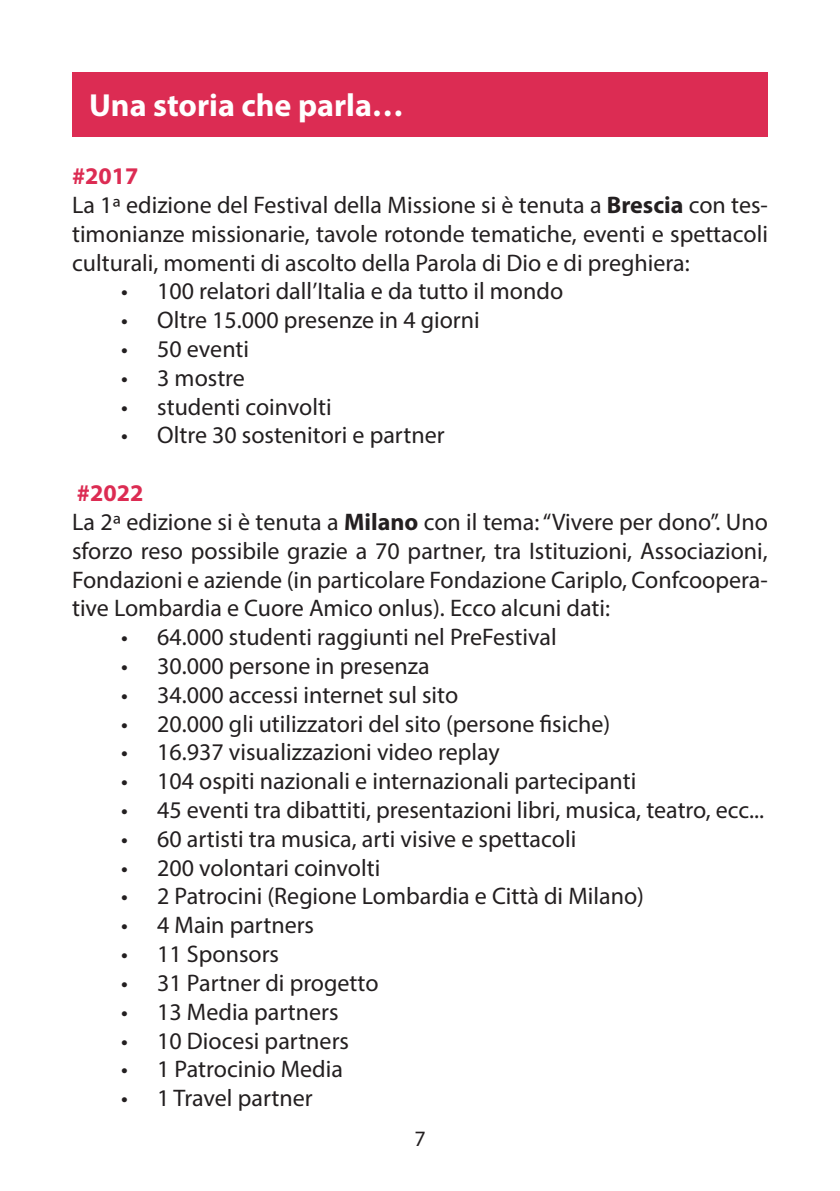
<style>
.page{position:relative;width:840px;height:1191px;background:#fff}
.page>*{position:absolute;margin:0;border:0;box-sizing:border-box;transform-origin:0 0}
.t1{font:700 32px "Myriad Pro";color:#fff}
.t2{font:24px/28.8px "Myriad Pro";color:#231f20}
.t3{font:22px "Myriad Pro";color:#231f20}
.s1{font-weight:700;color:#dc2c53}
.s2{font-weight:700}
</style>
<div class="page">
<div style="left:72px;top:72px;width:695px;height:64px;background:#dc2c53"></div>
<h1 class="t1" style="left:89px;top:84px;width:316px">Una storia che parla…</h1>
<p class="t2" style="left:72px;top:161px;width:697px"><span class="s1">#2017<br></span>La 1ª edizione del Festival della Missione si è tenuta a <span class="s2">Brescia</span> con tes&shy;timonianze missionarie, tavole rotonde tematiche, eventi e spettacoli culturali, momenti di ascolto della Parola di Dio e di preghiera:</p>
<p class="t2" style="left:121px;top:276px;width:443px">• 100 relatori dall’Italia e da tutto il mondo</p>
<p class="t2" style="left:121px;top:305px;width:360px">• Oltre 15.000 presenze in 4 giorni</p>
<p class="t2" style="left:121px;top:334px;width:129px">• 50 eventi</p>
<p class="t2" style="left:121px;top:363px;width:125px">• 3 mostre</p>
<p class="t2" style="left:121px;top:392px;width:212px">• studenti coinvolti</p>
<p class="t2" style="left:121px;top:420px;width:325px">• Oltre 30 sostenitori e partner</p>
<p class="t2" style="left:72px;top:478px;width:697px"><span class="s1">#2022<br></span>La 2ª edizione si è tenuta a <span class="s2">Milano</span> con il tema: “Vivere per dono”. Uno sforzo reso possibile grazie a 70 partner, tra Istituzioni, Associazioni, Fondazioni e aziende (in particolare Fondazione Cariplo, Confcoopera&shy;tive Lombardia e Cuore Amico onlus). Ecco alcuni dati:</p>
<p class="t2" style="left:121px;top:622px;width:437px">• 64.000 studenti raggiunti nel PreFestival</p>
<p class="t2" style="left:121px;top:651px;width:310px">• 30.000 persone in presenza</p>
<p class="t2" style="left:121px;top:680px;width:338px">• 34.000 accessi internet sul sito</p>
<p class="t2" style="left:121px;top:708px;width:490px">• 20.000 gli utilizzatori del sito (persone fisiche)</p>
<p class="t2" style="left:121px;top:737px;width:380px">• 16.937 visualizzazioni video replay</p>
<p class="t2" style="left:121px;top:766px;width:516px">• 104 ospiti nazionali e internazionali partecipanti</p>
<p class="t2" style="left:121px;top:795px;width:644px">• 45 eventi tra dibattiti, presentazioni libri, musica, teatro, ecc...</p>
<p class="t2" style="left:121px;top:824px;width:456px">• 60 artisti tra musica, arti visive e spettacoli</p>
<p class="t2" style="left:121px;top:852px;width:260px">• 200 volontari coinvolti</p>
<p class="t2" style="left:121px;top:881px;width:524px">• 2 Patrocini (Regione Lombardia e Città di Milano)</p>
<p class="t2" style="left:121px;top:910px;width:194px">• 4 Main partners</p>
<p class="t2" style="left:121px;top:939px;width:159px">• 11 Sponsors</p>
<p class="t2" style="left:121px;top:968px;width:259px">• 31 Partner di progetto</p>
<p class="t2" style="left:121px;top:996px;width:219px">• 13 Media partners</p>
<p class="t2" style="left:121px;top:1025px;width:229px">• 10 Diocesi partners</p>
<p class="t2" style="left:121px;top:1054px;width:223px">• 1 Patrocinio Media</p>
<p class="t2" style="left:121px;top:1083px;width:193px">• 1 Travel partner</p>
<p class="t3" style="left:414px;top:1124px;width:13px">7</p>
</div>
